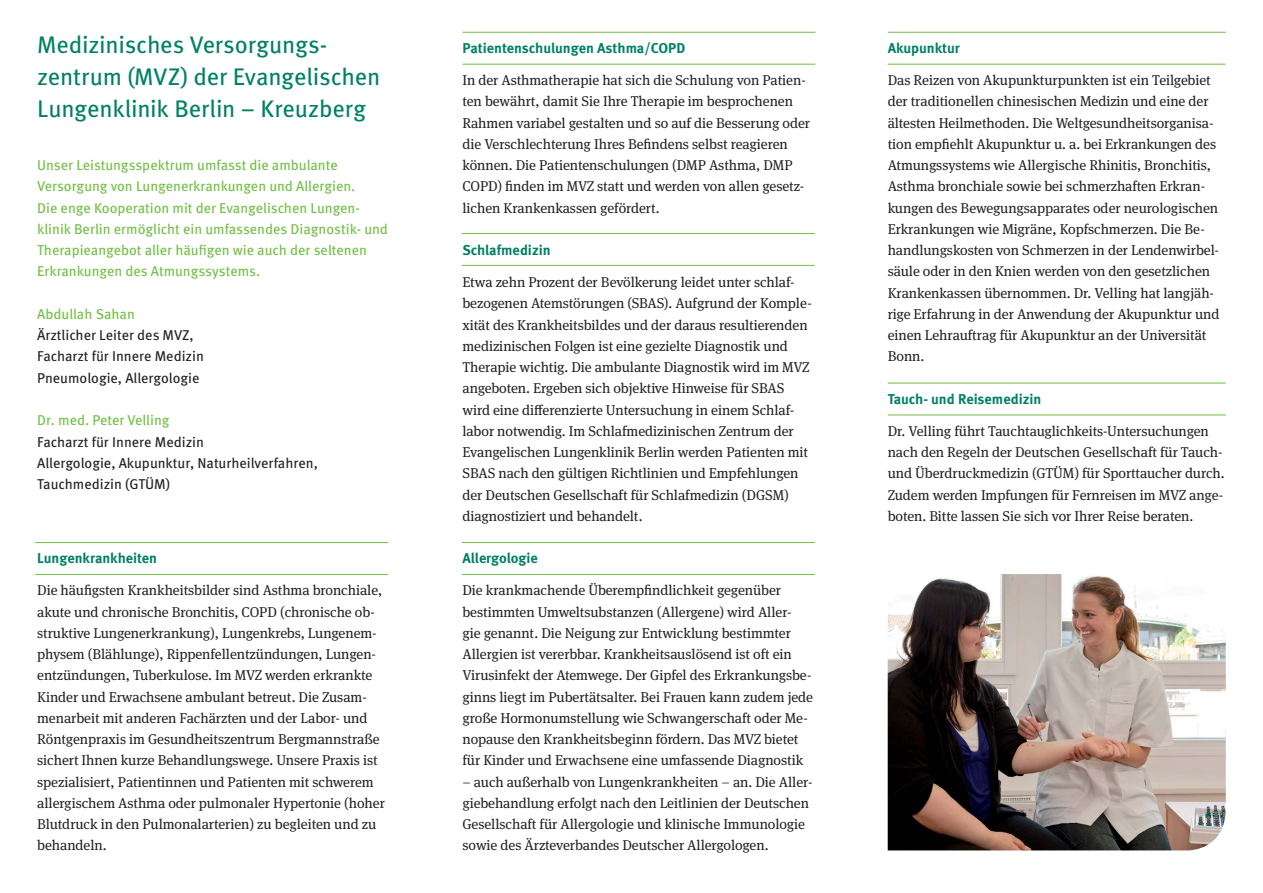
<style>
.page{position:relative;width:1263px;height:893px;background:#fff}
.page>*{position:absolute;margin:0;border:0;box-sizing:border-box;transform-origin:0 0}
.t1{font:24px/32px "Meta Pro";letter-spacing:-.005em;color:#008164}
.t2{font:14.25px/21.3px "Meta Serif Pro";letter-spacing:-.005em;color:#231f20}
.t3{font:14.25px/21.3px "Meta Pro";color:#71bf44}
.t4{font:14.25px/21.3px "Meta Pro";color:#231f20}
.t5{font:700 14.25px "Meta Pro";color:#008164}
</style>
<div class="page">
<img style="left:888px;top:574px;width:338px;height:276px">
<hr style="left:35px;top:542px;width:353px;height:1px;background:#71bf44">
<hr style="left:35px;top:574px;width:353px;height:1px;background:#71bf44">
<hr style="left:462px;top:32px;width:353px;height:1px;background:#71bf44">
<hr style="left:462px;top:64px;width:353px;height:1px;background:#71bf44">
<hr style="left:888px;top:32px;width:338px;height:1px;background:#71bf44">
<hr style="left:888px;top:64px;width:338px;height:1px;background:#71bf44">
<hr style="left:888px;top:383px;width:338px;height:1px;background:#71bf44">
<hr style="left:888px;top:415px;width:338px;height:1px;background:#71bf44">
<hr style="left:462px;top:233px;width:353px;height:1px;background:#71bf44">
<hr style="left:462px;top:265px;width:353px;height:1px;background:#71bf44">
<hr style="left:462px;top:542px;width:353px;height:1px;background:#71bf44">
<hr style="left:462px;top:574px;width:353px;height:1px;background:#71bf44">
<h1 class="t1" style="left:37px;top:32px;width:345px">Medizinisches Versorgungs&shy;zentrum (MVZ) der Evangelischen<br>Lungenklinik Berlin – Kreuzberg</h1>
<p class="t5" style="left:462px;top:43px;width:224px">Patientenschulungen Asthma/COPD</p>
<p class="t2" style="left:462px;top:70px;width:349px">In der Asthmatherapie hat sich die Schulung von Patien&shy;ten bewährt, damit Sie Ihre Therapie im besprochenen Rahmen variabel gestalten und so auf die Besserung oder die Verschlechterung Ihres Befindens selbst reagieren können. Die Patientenschulungen (DMP Asthma, DMP COPD) finden im MVZ statt und werden von allen gesetz&shy;lichen Krankenkassen gefördert.</p>
<p class="t5" style="left:462px;top:245px;width:90px">Schlafmedizin</p>
<p class="t2" style="left:462px;top:272px;width:351px">Etwa zehn Prozent der Bevölkerung leidet unter schlaf&shy;bezogenen Atemstörungen (SBAS). Aufgrund der Komple&shy;xität des Krankheitsbildes und der daraus resultierenden medizinischen Folgen ist eine gezielte Diagnostik und Therapie wichtig. Die ambulante Diagnostik wird im MVZ angeboten. Ergeben sich objektive Hinweise für SBAS wird eine differenzierte Untersuchung in einem Schlaf&shy;labor notwendig. Im Schlafmedizinischen Zentrum der Evangelischen Lungenklinik Berlin werden Patienten mit SBAS nach den gültigen Richtlinien und Empfehlungen der Deutschen Gesellschaft für Schlafmedizin (DGSM) diagnostiziert und behandelt.</p>
<p class="t5" style="left:462px;top:553px;width:77px">Allergologie</p>
<p class="t2" style="left:462px;top:580px;width:352px">Die krankmachende Überempfindlichkeit gegenüber bestimmten Umweltsubstanzen (Allergene) wird Aller&shy;gie genannt. Die Neigung zur Entwicklung bestimmter Allergien ist vererbbar. Krankheitsauslösend ist oft ein Virusinfekt der Atemwege. Der Gipfel des Erkrankungsbe&shy;ginns liegt im Pubertätsalter. Bei Frauen kann zudem jede große Hormonumstellung wie Schwangerschaft oder Me&shy;nopause den Krankheitsbeginn fördern. Das MVZ bietet für Kinder und Erwachsene eine umfassende Diagnostik</p>
<p class="t2" style="left:462px;top:772px;width:352px">– auch außerhalb von Lungenkrankheiten – an. Die Aller&shy;giebehandlung erfolgt nach den Leitlinien der Deutschen Gesellschaft für Allergologie und klinische Immunologie sowie des Ärzteverbandes Deutscher Allergologen.</p>
<p class="t3" style="left:37px;top:156px;width:352px">Unser Leistungsspektrum umfasst die ambulante Versorgung von Lungenerkrankungen und Allergien.<br>Die enge Kooperation mit der Evangelischen Lungen&shy;klinik Berlin ermöglicht ein umfassendes Diagnostik- und Therapieangebot aller häufigen wie auch der seltenen Erkrankungen des Atmungssystems.</p>
<p class="t3" style="left:37px;top:305px;width:99px">Abdullah Sahan</p>
<p class="t4" style="left:37px;top:326px;width:168px">Ärztlicher Leiter des MVZ,<br>Facharzt für Innere Medizin<br>Pneumologie, Allergologie</p>
<p class="t3" style="left:37px;top:411px;width:134px">Dr. med. Peter Velling</p>
<p class="t4" style="left:37px;top:432px;width:282px">Facharzt für Innere Medizin<br>Allergologie, Akupunktur, Naturheilverfahren,<br>Tauchmedizin (GTÜM)</p>
<p class="t5" style="left:37px;top:553px;width:121px">Lungenkrankheiten</p>
<p class="t2" style="left:37px;top:580px;width:349px">Die häufigsten Krankheitsbilder sind Asthma bronchiale, akute und chronische Bronchitis, COPD (chronische ob&shy;struktive Lungenerkrankung), Lungenkrebs, Lungenem&shy;physem (Blählunge), Rippenfellentzündungen, Lungen&shy;entzündungen, Tuberkulose. Im MVZ werden erkrankte Kinder und Erwachsene ambulant betreut. Die Zusam&shy;menarbeit mit anderen Fachärzten und der Labor- und Röntgenpraxis im Gesundheitszentrum Bergmannstraße sichert Ihnen kurze Behandlungswege. Unsere Praxis ist spezialisiert, Patientinnen und Patienten mit schwerem allergischem Asthma oder pulmonaler Hypertonie (hoher Blutdruck in den Pulmonalarterien) zu begleiten und zu behandeln.</p>
<p class="t5" style="left:888px;top:43px;width:74px">Akupunktur</p>
<p class="t2" style="left:888px;top:70px;width:333px">Das Reizen von Akupunkturpunkten ist ein Teilgebiet der traditionellen chinesischen Medizin und eine der ältesten Heilmethoden. Die Weltgesundheitsorganisa&shy;tion empfiehlt Akupunktur u. a. bei Erkrankungen des Atmungssystems wie Allergische Rhinitis, Bronchitis, Asthma bronchiale sowie bei schmerzhaften Erkran&shy;kungen des Bewegungsapparates oder neurologischen Erkrankungen wie Migräne, Kopfschmerzen. Die Be&shy;handlungskosten von Schmerzen in der Lendenwirbel&shy;säule oder in den Knien werden von den gesetzlichen Krankenkassen übernommen. Dr. Velling hat langjäh&shy;rige Erfahrung in der Anwendung der Akupunktur und einen Lehrauftrag für Akupunktur an der Universität Bonn.</p>
<p class="t5" style="left:888px;top:394px;width:155px">Tauch- und Reisemedizin</p>
<p class="t2" style="left:888px;top:421px;width:338px">Dr. Velling führt Tauchtauglichkeits-Untersuchungen nach den Regeln der Deutschen Gesellschaft für Tauch&shy;und Überdruckmedizin (GTÜM) für Sporttaucher durch.<br>Zudem werden Impfungen für Fernreisen im MVZ ange&shy;boten. Bitte lassen Sie sich vor Ihrer Reise beraten.</p>
</div>
